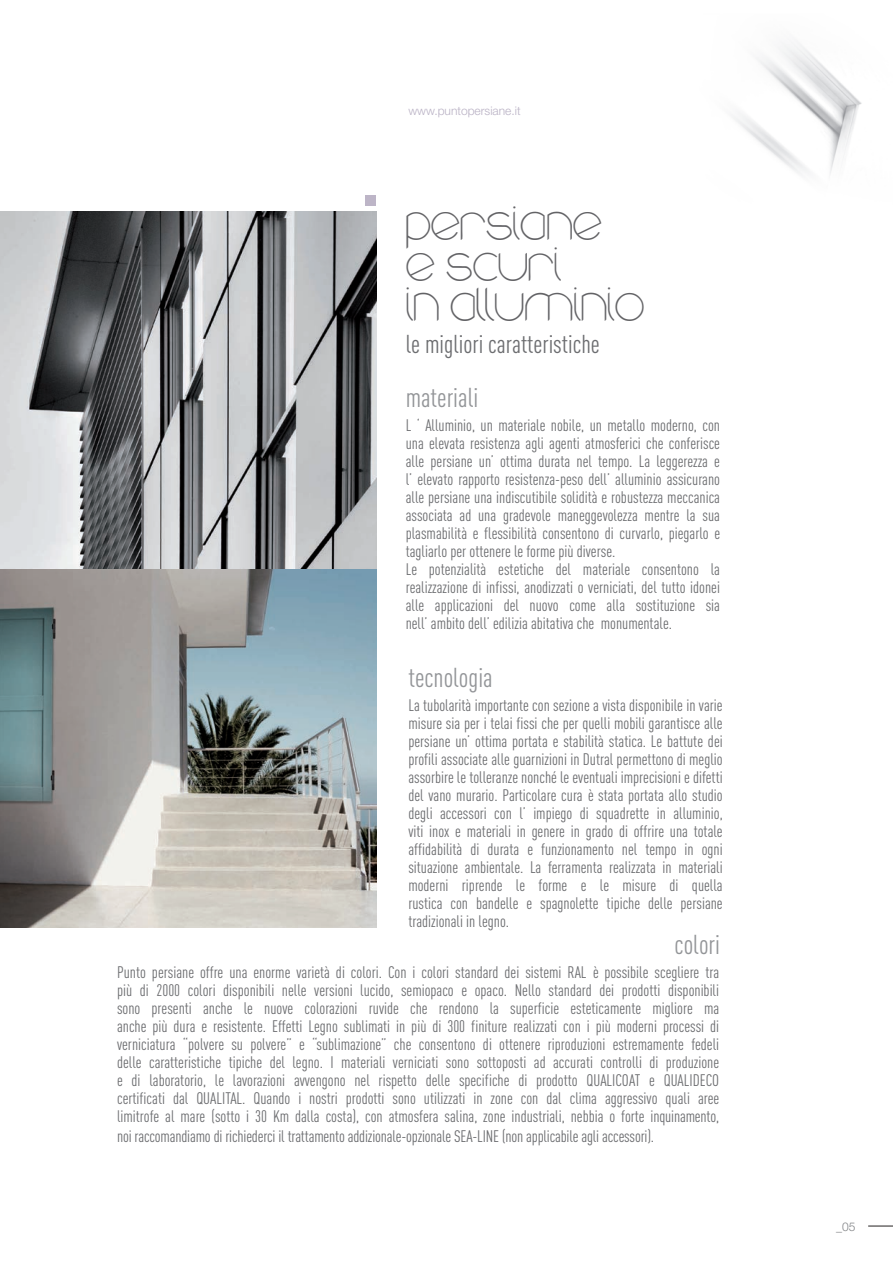
<style>
.page{position:relative;width:893px;height:1263px;background:#fff}
.page>*{position:absolute;margin:0;border:0;box-sizing:border-box;transform-origin:0 0}
.t1{font:39px/40.5px "round";color:#636366}
.t2{font:27px "DIN Cond";color:#939598}
.t3{font:25.5px "DIN Cond";color:#6c6d70}
.t4{font:16.5px/18px "DIN Cond";color:#6c6d70;text-align:justify}
.t5{font:300 12px "Helvetica Neue LT Std";color:#bab2c5}
.t6{font:300 12px "Helvetica Neue LT Std";color:#808285}
</style>
<div class="page">
<img style="left:0;top:42px;width:893px;height:1184px">
<img style="left:0;top:212px;width:376px;height:715px">
<div style="left:366px;top:195px;width:10px;height:11px;background:#bdb5c7"></div>
<svg style="left:868px;top:1226px;width:25px;height:1px"></svg>
<p class="t5" style="left:408px;top:103px;width:114px">www.puntopersiane.it</p>
<h1 class="t1" style="left:406px;top:206px;width:240px">persiane<br>e scuri<br>in alluminio</h1>
<h3 class="t3" style="left:406px;top:330px;width:196px">le migliori caratteristiche</h3>
<h2 class="t2" style="left:406px;top:382px;width:74px">materiali</h2>
<p class="t4" style="left:406px;top:416px;width:316px;text-align:left">L ‘ Alluminio, un materiale nobile, un metallo moderno, con una elevata resistenza agli agenti atmosferici che conferisce alle persiane un’ ottima durata nel tempo. La leggerezza e l’ elevato rapporto resistenza-peso dell’ alluminio assicurano alle persiane una indiscutibile solidità e robustezza meccanica associata ad una gradevole maneggevolezza mentre la sua plasmabilità e flessibilità consentono di curvarlo, piegarlo e tagliarlo per ottenere le forme più diverse.<br>Le potenzialità estetiche del materiale consentono la realizzazione di infissi, anodizzati o verniciati, del tutto idonei alle applicazioni del nuovo come alla sostituzione sia nell’ ambito dell’ edilizia abitativa che monumentale.</p>
<h2 class="t2" style="left:408px;top:662px;width:86px">tecnologia</h2>
<p class="t4" style="left:408px;top:696px;width:316px">La tubolarità importante con sezione a vista disponibile in varie misure sia per i telai fissi che per quelli mobili garantisce alle persiane un’ ottima portata e stabilità statica. Le battute dei profili associate alle guarnizioni in Dutral permettono di meglio assorbire le tolleranze nonché le eventuali imprecisioni e difetti del vano murario. Particolare cura è stata portata allo studio degli accessori con l’ impiego di squadrette in alluminio, viti inox e materiali in genere in grado di offrire una totale affidabilità di durata e funzionamento nel tempo in ogni situazione ambientale. La ferramenta realizzata in materiali moderni riprende le forme e le misure di quella rustica con bandelle e spagnolette tipiche delle persiane tradizionali in legno.</p>
<h2 class="t2" style="left:675px;top:929px;width:47px">colori</h2>
<p class="t4" style="left:117px;top:963px;width:604px">Punto persiane offre una enorme varietà di colori. Con i colori standard dei sistemi RAL è possibile scegliere tra più di 2000 colori disponibili nelle versioni lucido, semiopaco e opaco. Nello standard dei prodotti disponibili sono presenti anche le nuove colorazioni ruvide che rendono la superficie esteticamente migliore ma anche più dura e resistente. Effetti Legno sublimati in più di 300 finiture realizzati con i più moderni processi di verniciatura “polvere su polvere” e “sublimazione” che consentono di ottenere riproduzioni estremamente fedeli delle caratteristiche tipiche del legno. I materiali verniciati sono sottoposti ad accurati controlli di produzione e di laboratorio, le lavorazioni avvengono nel rispetto delle specifiche di prodotto QUALICOAT e QUALIDECO certificati dal QUALITAL. Quando i nostri prodotti sono utilizzati in zone con dal clima aggressivo quali aree limitrofe al mare (sotto i 30 Km dalla costa), con atmosfera salina, zone industriali, nebbia o forte inquinamento,</p>
<p class="t4" style="left:117px;top:1127px;width:539px">noi raccomandiamo di richiederci il trattamento addizionale-opzionale SEA-LINE (non applicabile agli accessori).</p>
<p class="t6" style="left:836px;top:1220px;width:21px">_05</p>
</div>
